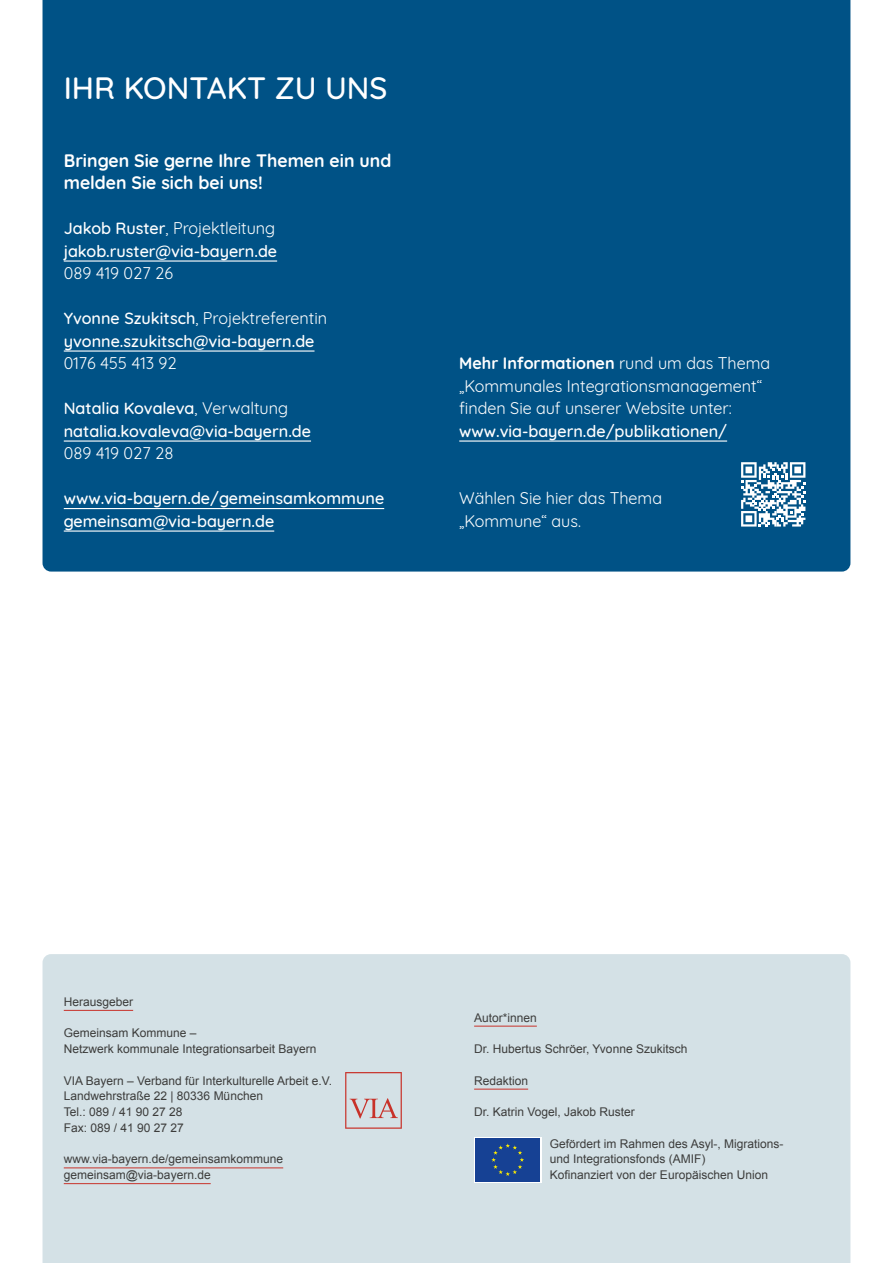
<style>
.page{position:relative;width:893px;height:1263px;background:#fff}
.page>*{position:absolute;margin:0;border:0;box-sizing:border-box;transform-origin:0 0}
.t1{font:500 31.5px "Quicksand";color:#fff}
.t2{font:700 18px/22.5px "Quicksand";color:#fff}
.t3{font:500 16.5px/22.5px "Quicksand";color:#fff}
.t4{font:16.5px/22.5px "Quicksand";color:#fff}
.t5{font:12px/15.8px "Arial";color:#3c3c3b}
.s1{font-weight:400}
.s2{font-weight:700}
</style>
<div class="page">
<div style="left:43px;top:954px;width:807px;height:309px;background:#d4e1e6"></div>
<svg style="left:345px;top:1072px;width:57px;height:57px;background:#d2c5c8"></svg>
<hr style="left:64px;top:1010px;width:69px;height:1px;background:#c8322a">
<hr style="left:64px;top:1167px;width:219px;height:1px;background:#c8322a">
<hr style="left:64px;top:1183px;width:147px;height:1px;background:#c8322a">
<hr style="left:474px;top:1026px;width:63px;height:1px;background:#c8322a">
<hr style="left:474px;top:1089px;width:54px;height:1px;background:#c8322a">
<div style="left:474px;top:1137px;width:67px;height:46px;background:#164194"></div>
<svg style="left:491px;top:1143px;width:33px;height:33px"></svg>
<div style="left:43px;top:0;width:807px;height:572px;background:#005286"></div>
<hr style="left:64px;top:260px;width:213px;height:2px;background:#fff">
<hr style="left:64px;top:350px;width:250px;height:2px;background:#fff">
<hr style="left:64px;top:440px;width:247px;height:2px;background:#fff">
<hr style="left:64px;top:508px;width:320px;height:1px;background:#fff">
<hr style="left:64px;top:530px;width:210px;height:2px;background:#fff">
<hr style="left:459px;top:440px;width:268px;height:2px;background:#fff">
<svg style="left:741px;top:462px;width:64px;height:65px"></svg>
<h1 class="t1" style="left:64px;top:62px;width:325px">IHR KONTAKT ZU UNS</h1>
<h2 class="t2" style="left:64px;top:147px;width:329px">Bringen Sie gerne Ihre Themen ein und melden Sie sich bei uns!</h2>
<h3 class="t3" style="left:64px;top:215px;width:215px">Jakob Ruster<span class="s1">, Projektleitung </span>jakob.ruster@via-bayern.de</h3>
<h3 class="t4" style="left:64px;top:260px;width:111px">089 419 027 26</h3>
<h3 class="t3" style="left:64px;top:305px;width:265px">Yvonne Szukitsch<span class="s1">, Projektreferentin </span>yvonne.szukitsch@via-bayern.de</h3>
<h3 class="t4" style="left:64px;top:350px;width:114px">0176 455 413 92</h3>
<h3 class="t3" style="left:64px;top:395px;width:249px">Natalia Kovaleva<span class="s1">, Verwaltung </span>natalia.kovaleva@via-bayern.de</h3>
<h3 class="t4" style="left:64px;top:440px;width:111px">089 419 027 28</h3>
<h3 class="t3" style="left:64px;top:485px;width:322px">www.via-bayern.de/gemeinsamkommune gemeinsam@via-bayern.de</h3>
<h3 class="t4" style="left:459px;top:350px;width:312px"><span class="s2">Mehr Informationen</span> rund um das Thema „Kommunales Integrationsmanagement“ finden Sie auf unserer Website unter:</h3>
<h3 class="t3" style="left:459px;top:418px;width:269px">www.via-bayern.de/publikationen/</h3>
<h3 class="t4" style="left:459px;top:485px;width:204px">Wählen Sie hier das Thema „Kommune“ aus.</h3>
<p class="t5" style="left:64px;top:994px;width:71px">Herausgeber</p>
<p class="t5" style="left:64px;top:1025px;width:254px">Gemeinsam Kommune –<br>Netzwerk kommunale Integrationsarbeit Bayern</p>
<p class="t5" style="left:64px;top:1073px;width:270px">VIA Bayern – Verband für Interkulturelle Arbeit e.V.<br>Landwehrstraße 22 | 80336 München<br>Tel.: 089 / 41 90 27 28<br>Fax: 089 / 41 90 27 27</p>
<p class="t5" style="left:64px;top:1151px;width:221px">www.via-bayern.de/gemeinsamkommune gemeinsam@via-bayern.de</p>
<p class="t5" style="left:474px;top:1010px;width:64px">Autor*innen</p>
<p class="t5" style="left:474px;top:1041px;width:215px">Dr. Hubertus Schröer, Yvonne Szukitsch</p>
<p class="t5" style="left:474px;top:1073px;width:56px">Redaktion</p>
<p class="t5" style="left:474px;top:1104px;width:162px">Dr. Katrin Vogel, Jakob Ruster</p>
<p class="t5" style="left:550px;top:1136px;width:235px">Gefördert im Rahmen des Asyl-, Migrations&shy;und Integrationsfonds (AMIF)<br>Kofinanziert von der Europäischen Union</p>
</div>
